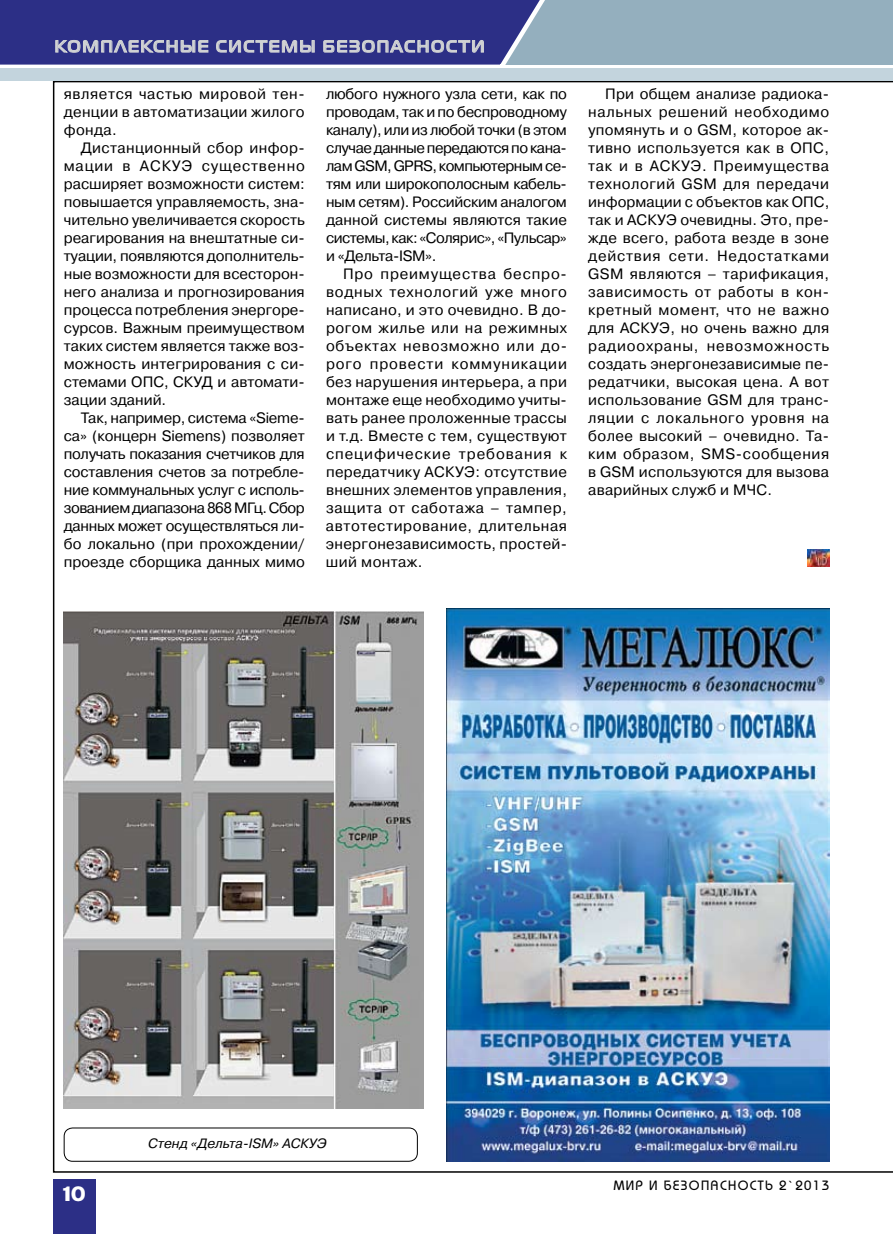
<style>
.page{position:relative;width:893px;height:1234px;background:#fff}
.page>*{position:absolute;margin:0;border:0;box-sizing:border-box;transform-origin:0 0}
.t1{font:19.5px "Adver Gothic C";color:#fff}
.t2{font:700 16.5px "Magistral C";letter-spacing:.11em;color:#d1d3d4}
.t3{font:15px/18px "Pragmatica C";color:#000;text-align:justify}
.t4{font:500 13.5px "Bauhaus C";letter-spacing:.1em;color:#000}
.t5{font:italic 13.5px "Pragmatica C";color:#000}
</style>
<div class="page">
<div style="left:0;top:0;width:893px;height:65px;background:#94afbe"></div>
<div style="left:53px;top:1178px;width:42px;height:55px;background:#2c2f86"></div>
<svg style="left:0;top:0;width:545px;height:65px;background:#3c3f8e"></svg>
<div style="left:0;top:68px;width:893px;height:13px;background:#c3d4dd"></div>
<img style="left:807px;top:549px;width:22px;height:17px">
<img style="left:446px;top:608px;width:383px;height:553px">
<div style="left:64px;top:1127px;width:354px;height:34px;border:1px solid #000;border-radius:9px"></div>
<img style="left:64px;top:611px;width:359px;height:497px">
<p class="t2" style="left:55px;top:36px;width:431px">комплексные системы безопасности</p>
<p class="t3" style="left:64px;top:85px;width:242px">является частью мировой тен&shy;денции в автоматизации жилого фонда.</p>
<p class="t3" style="left:64px;top:139px;width:243px;text-indent:17px">Дистанционный сбор инфор&shy;мации в АСКУЭ существенно расширяет возможности систем: повышается управляемость, зна&shy;чительно увеличивается скорость реагирования на внештатные си&shy;туации, появляются дополнитель&shy;ные возможности для всесторон&shy;него анализа и прогнозирования процесса потребления энергоре&shy;сурсов. Важным преимуществом таких систем является также воз&shy;можность интегрирования с си&shy;стемами ОПС, СКУД и автомати&shy;зации зданий.</p>
<p class="t3" style="left:64px;top:409px;width:243px;text-align:left;text-indent:17px">Так, например, система «Sieme&shy;ca» (концерн Siemens) позволяет получать показания счетчиков для составления счетов за потребле&shy;ние коммунальных услуг с исполь&shy;зованием диапазона 868 МГц. Сбор данных может осуществляться ли&shy;бо локально (при прохождении/ проезде сборщика данных мимо</p>
<p class="t3" style="left:326px;top:85px;width:243px">любого нужного узла сети, как по проводам, так и по беспроводному каналу), или из любой точки (в этом случае данные передаются по кана&shy;лам GSM, GPRS, компьютерным се&shy;тям или широкополосным кабель&shy;ным сетям). Российским аналогом данной системы являются такие системы, как: «Солярис», «Пульсар» и «Дельта-ISM».</p>
<p class="t3" style="left:326px;top:265px;width:243px;text-indent:17px">Про преимущества беспро&shy;водных технологий уже много написано, и это очевидно. В до&shy;рогом жилье или на режимных объектах невозможно или до&shy;рого провести коммуникации без нарушения интерьера, а при монтаже еще необходимо учиты&shy;вать ранее проложенные трассы и т.д. Вместе с тем, существуют специфические требования к передатчику АСКУЭ: отсутствие внешних элементов управления, защита от саботажа – тампер, автотестирование, длительная энергонезависимость, простей&shy;ший монтаж.</p>
<p class="t3" style="left:588px;top:85px;width:243px;text-indent:17px">При общем анализе радиока&shy;нальных решений необходимо упомянуть и о GSM, которое ак&shy;тивно используется как в ОПС, так и в АСКУЭ. Преимущества технологий GSM для передачи информации с объектов как ОПС, так и АСКУЭ очевидны. Это, пре&shy;жде всего, работа везде в зоне действия сети. Недостатками GSM являются – тарификация, зависимость от работы в кон&shy;кретный момент, что не важно для АСКУЭ, но очень важно для радиоохраны, невозможность создать энергонезависимые пе&shy;редатчики, высокая цена. А вот использование GSM для транс&shy;ляции с локального уровня на более высокий – очевидно. Та&shy;ким образом, SMS-сообщения в GSM используются для вызова аварийных служб и МЧС.</p>
<h1 class="t1" style="left:62px;top:1182px;width:25px">10</h1>
<p class="t5" style="left:148px;top:1135px;width:180px">Стенд «Дельта-ISM» АСКУЭ</p>
<p class="t4" style="left:614px;top:1177px;width:217px">МИР И БЕЗОПАСНОСТЬ 2`2013</p>
</div>
